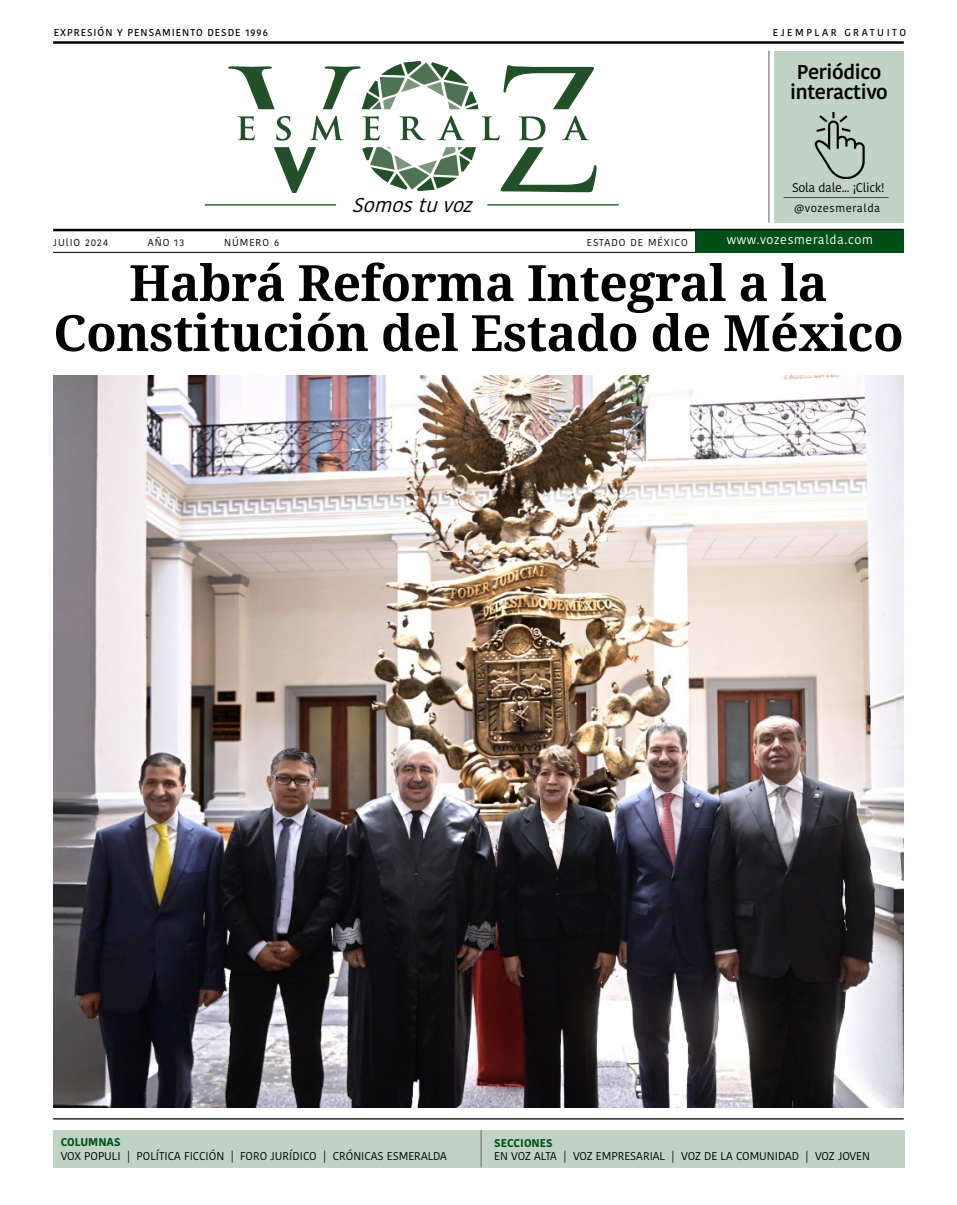
<style>
.page{position:relative;width:957px;height:1205px;background:#fff}
.page>*{position:absolute;margin:0;border:0;box-sizing:border-box;transform-origin:0 0}
.t1{font:700 50px/50px "Droid Serif";letter-spacing:-.01em;color:#000;text-align:center}
.t2{font:500 20px/20px "Kohinoor Devanagari";letter-spacing:-.015em;color:#000;text-align:center}
.t3{font:italic 20px "Kohinoor Devanagari";color:#000}
.t4{font:12.5px "Kohinoor Devanagari";letter-spacing:.05em;color:#fff}
.t5{font:12.5px "Kohinoor Devanagari";letter-spacing:-.02em;color:#000}
.t6{font:11.25px "Kohinoor Devanagari";color:#000}
.t7{font:700 11.25px "Kohinoor Devanagari";color:#005017}
.t8{font:11.25px "Kohinoor Devanagari";letter-spacing:.05em;color:#000}
.t9{font:10px "Kohinoor Devanagari";letter-spacing:.1em;color:#000}
.t10{font:600 10px "Kohinoor Devanagari";letter-spacing:.1em;color:#000}
.t11{font:600 10px "Kohinoor Devanagari";letter-spacing:.25em;color:#000}
</style>
<div class="page">
<img style="left:54px;top:375px;width:850px;height:733px">
<hr style="left:53px;top:252px;width:652px;height:1px;background:#000">
<div style="left:53px;top:1130px;width:851px;height:37px;background:#c0d3c5"></div>
<hr style="left:53px;top:1118px;width:851px;height:1px;background:#000">
<hr style="left:481px;top:1130px;width:1px;height:37px;background:#6c6361">
<hr style="left:53px;top:229px;width:851px;height:2px;background:#000">
<div style="left:774px;top:51px;width:130px;height:172px;background:#c0d3c5"></div>
<div style="left:695px;top:230px;width:209px;height:23px;background:#005017"></div>
<hr style="left:768px;top:51px;width:1px;height:172px;background:#000">
<hr style="left:783px;top:197px;width:105px;height:1px;background:#000">
<hr style="left:205px;top:204px;width:131px;height:1px;background:#005017">
<hr style="left:487px;top:204px;width:131px;height:1px;background:#005017">
<hr style="left:53px;top:41px;width:851px;height:3px;background:#000">
<svg style="left:228px;top:66px;width:47px;height:43px"></svg>
<svg style="left:274px;top:147px;width:42px;height:46px"></svg>
<svg style="left:503px;top:65px;width:91px;height:44px"></svg>
<svg style="left:500px;top:147px;width:96px;height:45px"></svg>
<svg style="left:237px;top:116px;width:18px;height:24px"></svg>
<svg style="left:276px;top:116px;width:15px;height:25px"></svg>
<svg style="left:310px;top:116px;width:34px;height:24px"></svg>
<svg style="left:362px;top:116px;width:17px;height:24px"></svg>
<svg style="left:399px;top:116px;width:26px;height:24px"></svg>
<svg style="left:437px;top:116px;width:28px;height:24px"></svg>
<svg style="left:482px;top:116px;width:17px;height:24px"></svg>
<svg style="left:518px;top:116px;width:27px;height:24px"></svg>
<svg style="left:562px;top:116px;width:27px;height:24px"></svg>
<svg style="left:323px;top:61px;width:155px;height:48px"></svg>
<svg style="left:362px;top:147px;width:114px;height:44px"></svg>
<img style="left:806px;top:113px;width:66px;height:65px">
<p class="t10" style="left:54px;top:27px;width:216px">EXPRESIÓN Y PENSAMIENTO DESDE 1996</p>
<p class="t11" style="left:773px;top:27px;width:135px">EJEMPLAR GRATUITO</p>
<h2 class="t2" style="left:790px;top:62px;width:99px">Periódico interactivo</h2>
<p class="t5" style="left:792px;top:181px;width:94px">Sola dale... ¡Click!</p>
<h2 class="t3" style="left:352px;top:194px;width:129px">Somostuvoz</h2>
<p class="t8" style="left:794px;top:202px;width:88px">@vozesmeralda</p>
<p class="t9" style="left:53px;top:236px;width:56px">JUlIO 2024</p>
<p class="t9" style="left:148px;top:236px;width:38px">AÑO 13</p>
<p class="t9" style="left:224px;top:236px;width:57px">NÚMERO 6</p>
<p class="t9" style="left:587px;top:236px;width:102px">ESTADO DE MÉXICO</p>
<p class="t4" style="left:727px;top:233px;width:148px">www.vozesmeralda.com</p>
<h1 class="t1" style="left:53px;top:259px;width:852px">Habrá Reforma Integral a la<br>Constitución del Estado de México</h1>
<p class="t7" style="left:61px;top:1135px;width:61px">COLUMNAS</p>
<p class="t6" style="left:61px;top:1149px;width:388px">VOX POPULI | POLÍTICA FICCIÓN | FORO JURÍDICO | CRÓNICAS ESMERALDA</p>
<p class="t7" style="left:494px;top:1136px;width:60px">SECCIONES</p>
<p class="t6" style="left:494px;top:1150px;width:377px">EN VOZ ALTA | VOZ EMPRESARIAL | VOZ DE LA COMUNIDAD | VOZ JOVEN</p>
</div>
